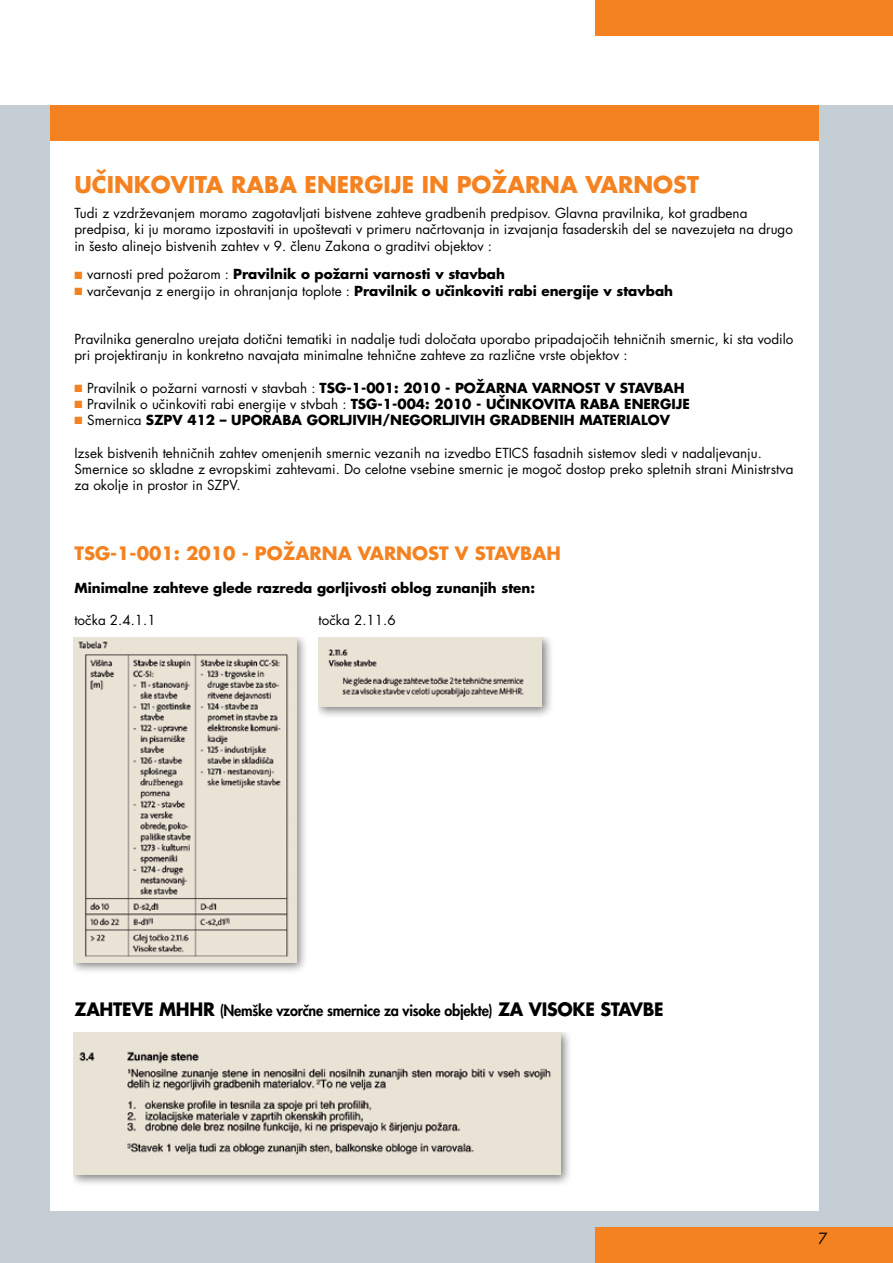
<style>
.page{position:relative;width:893px;height:1263px;background:#fff}
.page>*{position:absolute;margin:0;border:0;box-sizing:border-box;transform-origin:0 0}
.t1{font:700 22.5px "SS Futura";color:#f58220}
.t2{font:700 18px "SS Futura";color:#f58220}
.t3{font:700 18px "SS Futura";color:#000;scale:.96 1}
.t4{font:800 15px "SS Futura";letter-spacing:-.015em;color:#000;scale:.96 1}
.t5{font:15px "SS Futura";color:#000}
.t6{font:13.5px/16.2px "SS Futura";color:#000}
.t7{font:700 13.5px "SS Futura";color:#000}
.s1{color:#f58220}
.s2{font-weight:400}
.s3{font-weight:700}
.s4{font-weight:700;font-size:18px}
</style>
<div class="page">
<hr style="left:0;top:52px;width:893px;height:1px;background:#939598">
<hr style="left:74px;top:0;width:1px;height:1263px;background:#939598">
<hr style="left:149px;top:0;width:1px;height:1263px;background:#939598">
<hr style="left:223px;top:0;width:1px;height:1263px;background:#939598">
<hr style="left:297px;top:0;width:1px;height:1263px;background:#ec008c">
<hr style="left:372px;top:0;width:1px;height:1263px;background:#939598">
<hr style="left:446px;top:0;width:1px;height:1263px;background:#939598">
<hr style="left:521px;top:0;width:1px;height:1263px;background:#939598">
<hr style="left:595px;top:0;width:1px;height:1263px;background:#ec008c">
<hr style="left:670px;top:0;width:1px;height:1263px;background:#939598">
<hr style="left:744px;top:0;width:1px;height:1263px;background:#939598">
<hr style="left:818px;top:0;width:1px;height:1263px;background:#939598">
<div style="left:0;top:105px;width:893px;height:1158px;background:#c4ced4"></div>
<div style="left:595px;top:0;width:298px;height:35px;background:#f58220"></div>
<div style="left:50px;top:105px;width:769px;height:1105px;background:#fff"></div>
<div style="left:50px;top:105px;width:769px;height:35px;background:#f58220"></div>
<div style="left:595px;top:1228px;width:298px;height:35px;background:#f58220"></div>
<div style="left:74px;top:638px;width:235px;height:337px;background:#000;opacity:.5"></div>
<img style="left:74px;top:638px;width:223px;height:324px">
<div style="left:319px;top:638px;width:235px;height:81px;background:#000;opacity:.5"></div>
<img style="left:319px;top:638px;width:223px;height:69px">
<div style="left:74px;top:1033px;width:499px;height:154px;background:#000;opacity:.5"></div>
<img style="left:74px;top:1033px;width:487px;height:142px">
<h1 class="t1" style="left:74px;top:169px;width:48px">U^inkovita</h1>
<h1 class="t1" style="left:231px;top:169px;width:18px">raba</h1>
<h1 class="t1" style="left:305px;top:169px;width:15px">energije</h1>
<h1 class="t1" style="left:422px;top:169px;width:105px">in požarna</h1>
<h1 class="t1" style="left:585px;top:169px;width:18px">varnost</h1>
<p class="t6" style="left:74px;top:205px;width:720px">Tudi z vzdrževanjem moramo zagotavljati bistvene zahteve gradbenih predpisov. Glavna pravilnika, kot gradbena predpisa, ki ju moramo izpostaviti in upo{tevati v primeru na~rtovanja in izvajanja fasaderskih del se navezujeta na drugo in {esto alinejo bistvenih zahtev v 9. ~lenu Zakona o graditvi objektov :</p>
<p class="t7" style="left:74px;top:265px;width:432px"><span class="s1">■</span> <span class="s2">varnosti pred požarom :</span> Pravilnik o požarni varnosti v stavbah</p>
<p class="t7" style="left:74px;top:281px;width:600px"><span class="s1">■</span> <span class="s2">var~evanja z energijo in ohranjanja toplote :</span> Pravilnik o u~inkoviti rabi energije v stavbah</p>
<p class="t6" style="left:74px;top:331px;width:721px">Pravilnika generalno urejata doti~ni tematiki in nadalje tudi dolo~ata uporabo pripadajo~ih tehni~nih smernic, ki sta vodilo pri projektiranju in konkretno navajata minimalne tehni~ne zahteve za razli~ne vrste objektov :</p>
<p class="t7" style="left:74px;top:378px;width:612px"><span class="s1">■</span> <span class="s2">Pravilnik o požarni varnosti v stavbah :</span> TSG-1-001: 2010 - POŽARNA VARNOST V STAVBAH</p>
<p class="t6" style="left:74px;top:396px;width:617px"><span class="s1">■</span> Pravilnik o u~inkoviti rabi energije v stvbah : <span class="s3">TSG-1-004: 2010 - U^INKOVITA RABA ENERGIJE</span></p>
<p class="t7" style="left:74px;top:411px;width:597px"><span class="s1">■</span> <span class="s2">Smernica</span> SZPV 412 – UPORABA GORLJIVIH/NEGORLJIVIH GRADBENIH MATERIALOV</p>
<p class="t6" style="left:74px;top:444px;width:721px">Izsek bistvenih tehni~nih zahtev omenjenih smernic vezanih na izvedbo ETICS fasadnih sistemov sledi v nadaljevanju.<br>Smernice so skladne z evropskimi zahtevami. Do celotne vsebine smernic je mogo~ dostop preko spletnih strani Ministrstva za okolje in prostor in SZPV.</p>
<h2 class="t2" style="left:74px;top:541px;width:488px">TSG-1-001: 2010 - POŽARNA VARNOST V STAVBAH</h2>
<p class="t7" style="left:74px;top:578px;width:462px">Minimalne zahteve glede razreda gorljivosti oblog zunanjih sten:</p>
<p class="t6" style="left:74px;top:612px;width:83px">to~ka 2.4.1.1</p>
<p class="t6" style="left:319px;top:612px;width:79px">to~ka 2.11.6</p>
<h2 class="t3" style="left:74px;top:996px;width:26px">Zahteve</h2>
<p class="t4" style="left:159px;top:1000px;width:398px"><span class="s4">MHHR</span> (Nem{ke vzor~ne smernice za visoke objekte) <span class="s4">za visoke</span></p>
<h2 class="t3" style="left:600px;top:996px;width:12px">stavbe</h2>
<p class="t5" style="left:819px;top:1228px;width:11px">7</p>
</div>
